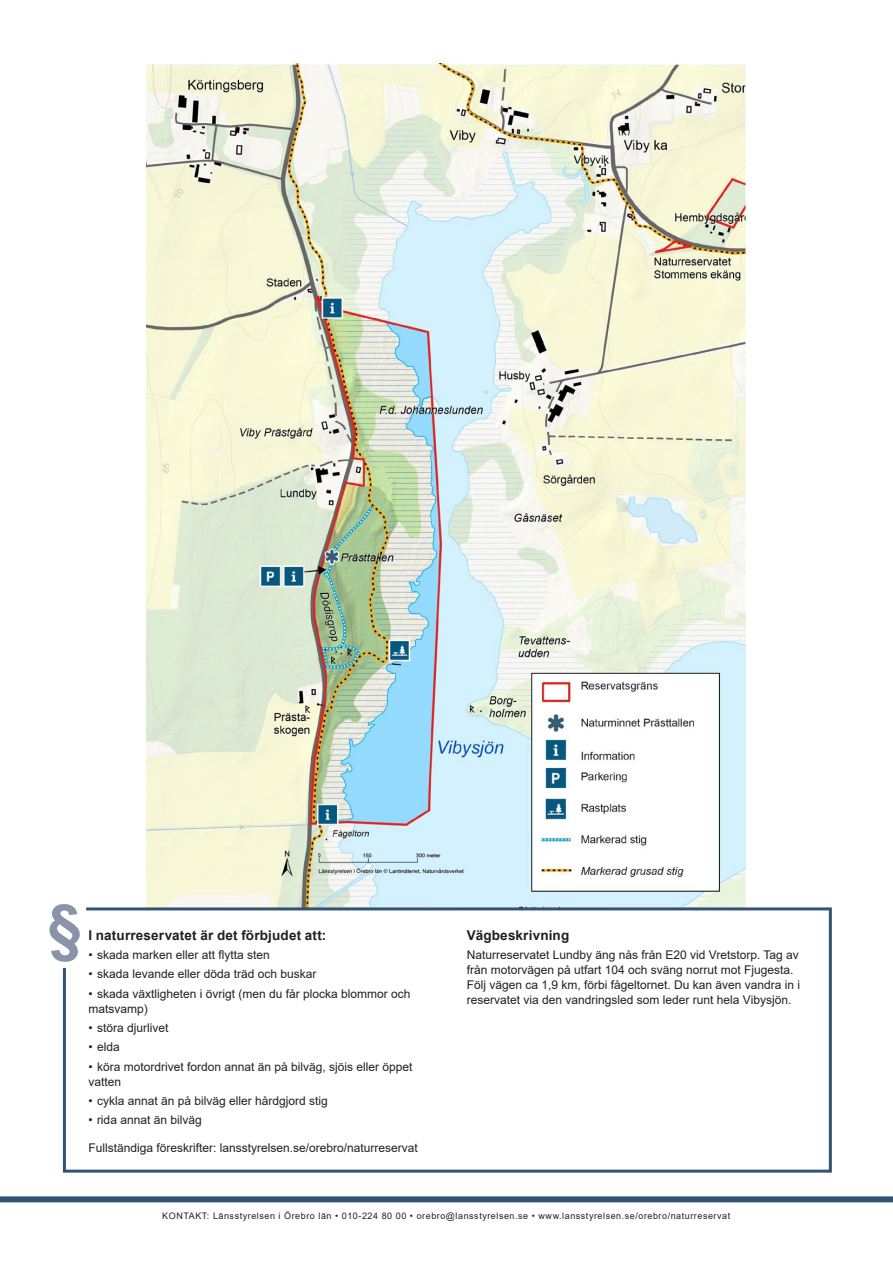
<style>
.page{position:relative;width:893px;height:1263px;background:#fff}
.page>*{position:absolute;margin:0;border:0;box-sizing:border-box;transform-origin:0 0}
.t1{font:700 61.5px "Arial";color:#8b93a9}
.Faktarubrik{font:700 13.5px "Arial";letter-spacing:.01em;color:#231f20}
.Faktatext{font:12px/15px "Arial";color:#231f20}
.t2{font:9px "Arial";letter-spacing:.06em;color:#231f20}
</style>
<div class="page">
<img style="left:146px;top:64px;width:599px;height:842px">
<div style="left:0;top:1196px;width:893px;height:6px;background:#325373"></div>
<svg style="left:62px;top:906px;width:770px;height:267px"></svg>
<h1 class="t1" style="left:48px;top:884px;width:36px">§</h1>
<h3 class="Faktarubrik" style="left:88px;top:926px;width:239px">I naturreservatet är det förbjudet att:</h3>
<p class="Faktatext" style="left:88px;top:947px;width:183px">• skada marken eller att flytta sten</p>
<p class="Faktatext" style="left:88px;top:967px;width:229px">• skada levande eller döda träd och buskar</p>
<p class="Faktatext" style="left:88px;top:986px;width:323px">• skada växtligheten i övrigt (men du får plocka blommor och matsvamp)</p>
<p class="Faktatext" style="left:88px;top:1020px;width:81px">• störa djurlivet</p>
<p class="Faktatext" style="left:88px;top:1039px;width:33px">• elda</p>
<p class="Faktatext" style="left:88px;top:1059px;width:325px">• köra motordrivet fordon annat än på bilväg, sjöis eller öppet vatten</p>
<p class="Faktatext" style="left:88px;top:1093px;width:241px">• cykla annat än på bilväg eller hårdgjord stig</p>
<p class="Faktatext" style="left:88px;top:1112px;width:115px">• rida annat än bilväg</p>
<p class="Faktatext" style="left:88px;top:1140px;width:331px">Fullständiga föreskrifter: lansstyrelsen.se/orebro/naturreservat</p>
<h3 class="Faktarubrik" style="left:467px;top:926px;width:104px">Vägbeskrivning</h3>
<p class="Faktatext" style="left:467px;top:947px;width:335px">Naturreservatet Lundby äng nås från E20 vid Vretstorp. Tag av från motorvägen på utfart 104 och sväng norrut mot Fjugesta.<br>Följ vägen ca 1,9 km, förbi fågeltornet. Du kan även vandra in i reservatet via den vandringsled som leder runt hela Vibysjön.</p>
<p class="t2" style="left:162px;top:1209px;width:569px">KONTAKT: Länsstyrelsen i Örebro län • 010-224 80 00 • orebro@lansstyrelsen.se • www.lansstyrelsen.se/orebro/naturreservat</p>
</div>
